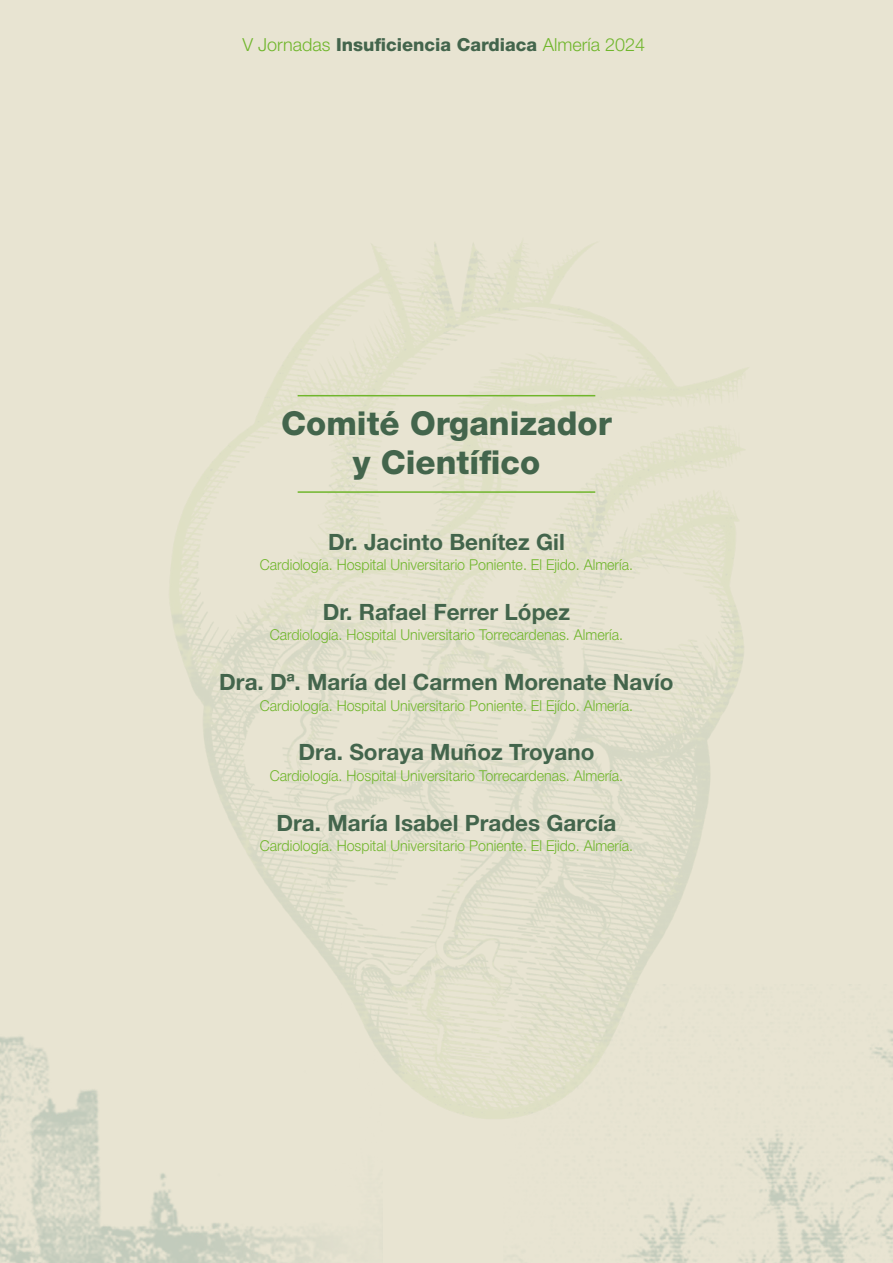
<style>
.page{position:relative;width:893px;height:1263px;background:#fff}
.page>*{position:absolute;margin:0;border:0;box-sizing:border-box;transform-origin:0 0}
.t1{font:800 33px/39.6px "Helvetica Neue LT Std";color:#43654c;text-align:center}
.t2{font:700 22.5px "Helvetica Neue LT Std";color:#43654c}
.t3{font:800 18px "Helvetica Neue LT Std";color:#43654c}
.t4{font:300 15px "Helvetica Neue LT Std";color:#70b62c;scale:.95 1}
.s1{font-weight:300;color:#70b62c}
</style>
<div class="page">
<hr style="left:298px;top:395px;width:297px;height:1px;background:#70b62c">
<hr style="left:298px;top:491px;width:297px;height:2px;background:#70b62c">
<p class="t3" style="left:242px;top:34px;width:404px"><span class="s1">V Jornadas</span> Insuficiencia Cardiaca <span class="s1">Almería 2024</span></p>
<h1 class="t1" style="left:281px;top:403px;width:332px">Comité Organizador y Científico</h1>
<h2 class="t2" style="left:328px;top:528px;width:238px">Dr. Jacinto Benítez Gil</h2>
<p class="t4" style="left:260px;top:556px;width:394px">Cardiología. Hospital Universitario Poniente. El Ejido. Almería.</p>
<h2 class="t2" style="left:323px;top:598px;width:249px">Dr. Rafael Ferrer López</h2>
<p class="t4" style="left:270px;top:626px;width:374px">Cardiología. Hospital Universitario Torrecardenas. Almería.</p>
<h2 class="t2" style="left:219px;top:668px;width:456px">Dra. Dª. María del Carmen Morenate Navío</h2>
<p class="t4" style="left:260px;top:696px;width:394px">Cardiología. Hospital Universitario Poniente. El Ejído. Almería.</p>
<h2 class="t2" style="left:298px;top:738px;width:297px">Dra. Soraya Muñoz Troyano</h2>
<p class="t4" style="left:270px;top:766px;width:374px">Cardiología. Hospital Universitario Torrecardenas. Almería.</p>
<h2 class="t2" style="left:277px;top:809px;width:341px">Dra. María Isabel Prades García</h2>
<p class="t4" style="left:260px;top:836px;width:394px">Cardiología. Hospital Universitario Poniente. El Ejido. Almería.</p>
</div>
